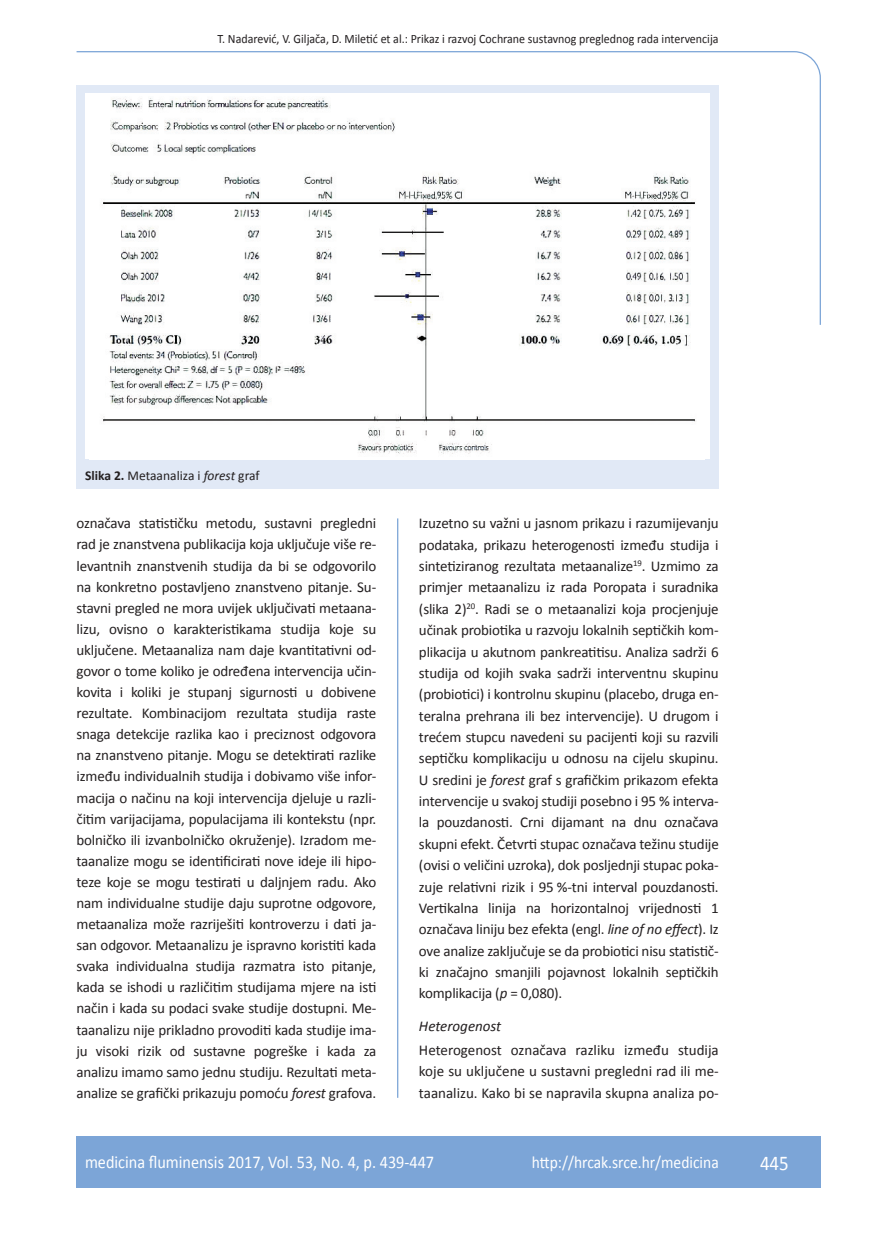
<style>
.page{position:relative;width:872px;height:1234px;background:#fff}
.page>*{position:absolute;margin:0;border:0;box-sizing:border-box;transform-origin:0 0}
.t1{font:21px "Calibri";color:#fff;scale:.9 1}
.t2{font:18px "Calibri";color:#fff;scale:.9 1}
.t3{font:17.25px "Calibri";color:#fff;scale:.9 1}
.t4{font:15px/21.1px "Calibri";letter-spacing:-.01em;color:#231f20;text-align:justify}
.t5{font:italic 15px "Calibri";color:#231f20}
.t6{font:13.5px "Calibri";color:#231f20}
.t7{font:12.75px "Calibri";color:#231f20;scale:.94 1}
.s1{font-weight:700}
.s2{font-style:italic}
</style>
<div class="page">
<svg style="left:76px;top:51px;width:745px;height:275px"></svg>
<hr style="left:397px;top:518px;width:1px;height:579px;background:#7ca5d7">
<div style="left:77px;top:1135px;width:744px;height:51px;background:#7ca5d7"></div>
<svg style="left:77px;top:85px;width:642px;height:403px;fill:#e1e9f6"></svg>
<img style="left:90px;top:94px;width:614px;height:365px">
<p class="t7" style="left:217px;top:30px;width:534px">T. Nadarević, V. Giljača, D. Miletić et al.: Prikaz i razvoj Cochrane sustavnog preglednog rada intervencija</p>
<p class="t6" style="left:85px;top:467px;width:176px"><span class="s1">Slika 2.</span> Metaanaliza i <span class="s2">forest</span> graf</p>
<p class="t4" style="left:77px;top:512px;width:301px">označava statističku metodu, sustavni pregledni rad je znanstvena publikacija koja uključuje više re&shy;levantnih znanstvenih studija da bi se odgovorilo na konkretno postavljeno znanstveno pitanje. Su&shy;stavni pregled ne mora uvijek uključivati metaana&shy;lizu, ovisno o karakteristikama studija koje su uključene. Metaanaliza nam daje kvantitativni od&shy;govor o tome koliko je određena intervencija učin&shy;kovita i koliki je stupanj sigurnosti u dobivene rezultate. Kombinacijom rezultata studija raste snaga detekcije razlika kao i preciznost odgovora na znanstveno pitanje. Mogu se detektirati razlike između individualnih studija i dobivamo više infor&shy;macija o načinu na koji intervencija djeluje u razli&shy;čitim varijacijama, populacijama ili kontekstu (npr. bolničko ili izvanbolničko okruženje). Izradom me&shy;taanalize mogu se identificirati nove ideje ili hipo&shy;teze koje se mogu testirati u daljnjem radu. Ako nam individualne studije daju suprotne odgovore, metaanaliza može razriješiti kontroverzu i dati ja&shy;san odgovor. Metaanalizu je ispravno koristiti kada svaka individualna studija razmatra isto pitanje, kada se ishodi u različitim studijama mjere na isti način i kada su podaci svake studije dostupni. Me&shy;taanalizu nije prikladno provoditi kada studije ima&shy;ju visoki rizik od sustavne pogreške i kada za analizu imamo samo jednu studiju. Rezultati meta&shy;analize se grafički prikazuju pomoću <span class="s2">forest</span> grafova.</p>
<p class="t4" style="left:419px;top:512px;width:301px">Izuzetno su važni u jasnom prikazu i razumijevanju podataka, prikazu heterogenosti između studija i sintetiziranog rezultata metaanalize<sup>19</sup>. Uzmimo za primjer metaanalizu iz rada Poropata i suradnika (slika 2)<sup>20</sup>. Radi se o metaanalizi koja procjenjuje učinak probiotika u razvoju lokalnih septičkih kom&shy;plikacija u akutnom pankreatitisu. Analiza sadrži 6 studija od kojih svaka sadrži interventnu skupinu (probiotici) i kontrolnu skupinu (placebo, druga en&shy;teralna prehrana ili bez intervencije). U drugom i trećem stupcu navedeni su pacijenti koji su razvili septičku komplikaciju u odnosu na cijelu skupinu.<br>U sredini je <span class="s2">forest</span> graf s grafičkim prikazom efekta intervencije u svakoj studiji posebno i 95 % interva&shy;la pouzdanosti. Crni dijamant na dnu označava skupni efekt. Četvrti stupac označava težinu studije (ovisi o veličini uzroka), dok posljednji stupac poka&shy;zuje relativni rizik i 95 %-tni interval pouzdanosti.<br>Vertikalna linija na horizontalnoj vrijednosti 1 označava liniju bez efekta (engl. <span class="s2">line of no effect</span>). Iz ove analize zaključuje se da probiotici nisu statistič&shy;ki značajno smanjili pojavnost lokalnih septičkih komplikacija (<span class="s2">p</span> = 0,080).</p>
<p class="t5" style="left:419px;top:1016px;width:84px">Heterogenost</p>
<p class="t4" style="left:419px;top:1038px;width:301px">Heterogenost označava razliku između studija koje su uključene u sustavni pregledni rad ili me&shy;taanalizu. Kako bi se napravila skupna analiza po-</p>
<p class="t2" style="left:85px;top:1150px;width:389px">medicina fluminensis 2017, Vol. 53, No. 4, p. 439-447</p>
<p class="t3" style="left:532px;top:1151px;width:209px">http://hrcak.srce.hr/medicina</p>
<h1 class="t1" style="left:760px;top:1149px;width:33px">445</h1>
</div>
